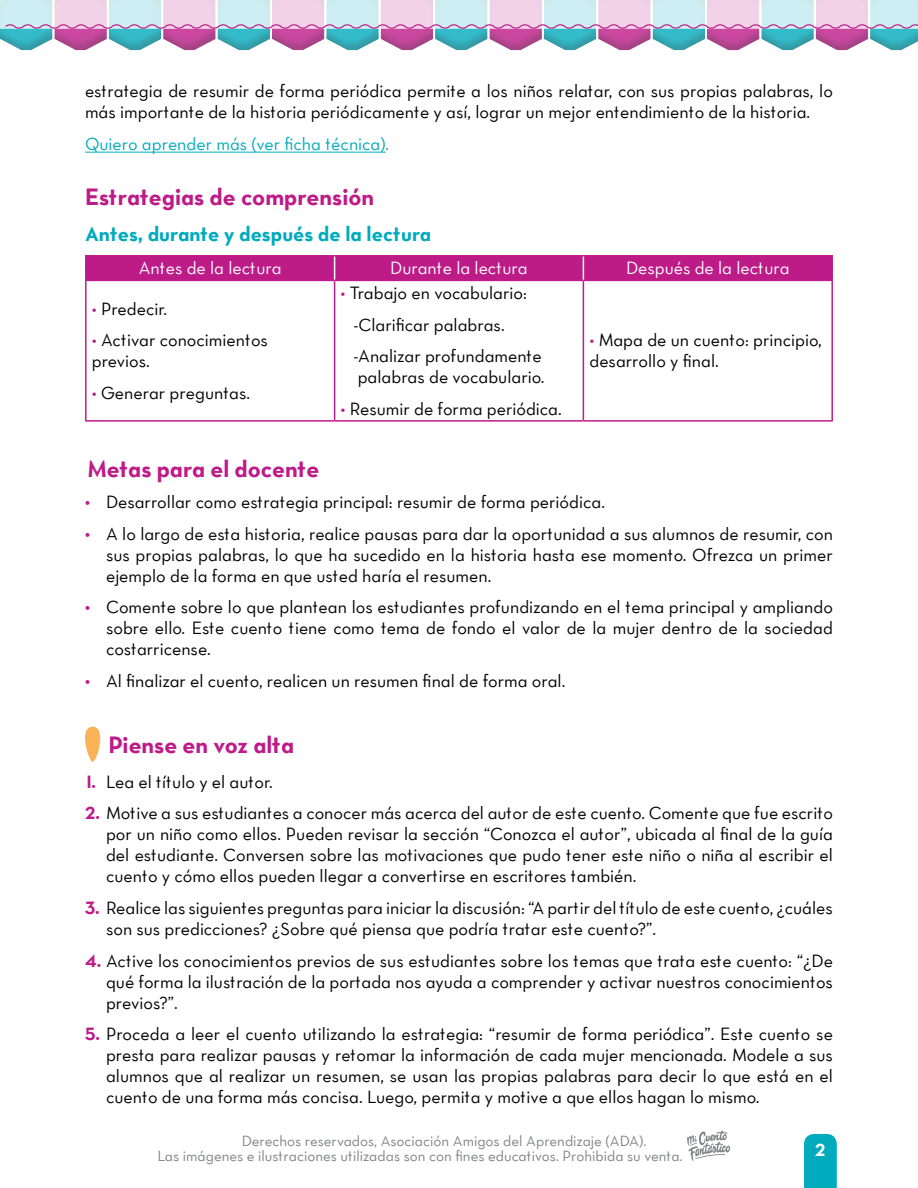
<style>
.page{position:relative;width:918px;height:1188px;background:#fff}
.page>*{position:absolute;margin:0;border:0;box-sizing:border-box;transform-origin:0 0}
.t1{font:700 24px "LPT Neutra";color:#bd1b88}
.t2{font:700 21px "LPT Neutra";color:#00abbd}
.t3{font:500 18px/21px "LPT Neutra";color:#000;text-align:justify}
.t4{font:500 18px "LPT Neutra";color:#fff}
.t5{font:500 18px "LPT Neutra";color:#00abbd}
.t6{font:700 18px "LPT Neutra";color:#fff}
.t7{font:500 15px/15px "LPT Neutra";color:#808285}
.s1{color:#bd1b88}
.s2{font-weight:700;color:#bd1b88}
</style>
<div class="page">
<svg style="left:0;top:0;width:918px;height:50px;background:#bfbfd6"></svg>
<hr style="left:85px;top:255px;width:250px;height:2px;background:#bd1b88">
<hr style="left:85px;top:257px;width:2px;height:23px;background:#bd1b88">
<hr style="left:335px;top:255px;width:248px;height:2px;background:#bd1b88">
<hr style="left:583px;top:255px;width:250px;height:2px;background:#bd1b88">
<hr style="left:831px;top:257px;width:2px;height:23px;background:#bd1b88">
<hr style="left:85px;top:280px;width:250px;height:1px;background:#bd1b88">
<hr style="left:85px;top:281px;width:2px;height:139px;background:#bd1b88">
<hr style="left:335px;top:280px;width:248px;height:1px;background:#bd1b88">
<hr style="left:334px;top:281px;width:1px;height:139px;background:#bd1b88">
<hr style="left:583px;top:280px;width:250px;height:1px;background:#bd1b88">
<hr style="left:583px;top:281px;width:1px;height:139px;background:#bd1b88">
<hr style="left:831px;top:281px;width:2px;height:139px;background:#bd1b88">
<hr style="left:85px;top:420px;width:250px;height:2px;background:#bd1b88">
<hr style="left:335px;top:420px;width:248px;height:2px;background:#bd1b88">
<hr style="left:583px;top:420px;width:250px;height:2px;background:#bd1b88">
<div style="left:87px;top:256px;width:744px;height:24px;background:#bd1b88"></div>
<hr style="left:85px;top:152px;width:301px;height:1px;background:#00abbd">
<svg style="left:85px;top:726px;width:16px;height:36px"></svg>
<svg style="left:804px;top:1134px;width:33px;height:54px;background:#07adbe"></svg>
<svg style="left:687px;top:1130px;width:44px;height:31px"></svg>
<p class="t3" style="left:85px;top:80px;width:749px">estrategia de resumir de forma periódica permite a los niños relatar, con sus propias palabras, lo más importante de la historia periódicamente y así, lograr un mejor entendimiento de la historia.</p>
<p class="t5" style="left:85px;top:133px;width:306px">Quiero aprender más (ver ficha técnica).</p>
<h1 class="t1" style="left:85px;top:182px;width:291px">Estrategias de comprensión</h1>
<p class="t2" style="left:85px;top:220px;width:348px">Antes, durante y después de la lectura</p>
<p class="t4" style="left:139px;top:257px;width:144px">Antes de la lectura</p>
<p class="t4" style="left:390px;top:257px;width:139px">Durante la lectura</p>
<p class="t4" style="left:626px;top:257px;width:165px">Después de la lectura</p>
<p class="t3" style="left:92px;top:298px;width:77px"><span class="s1">•</span> Predecir.</p>
<p class="t3" style="left:92px;top:329px;width:178px"><span class="s1">•</span> Activar conocimientos previos.</p>
<p class="t3" style="left:92px;top:382px;width:160px"><span class="s1">•</span> Generar preguntas.</p>
<p class="t3" style="left:353px;top:277px;width:190px;line-height:31.7px;text-align:left;text-indent:-13px"><span class="s1">•</span> Trabajo en vocabulario: -Clarificar palabras. -Analizar profundamente</p>
<p class="t3" style="left:358px;top:366px;width:188px">palabras de vocabulario.</p>
<p class="t3" style="left:341px;top:398px;width:223px"><span class="s1">•</span> Resumir de forma periódica.</p>
<p class="t3" style="left:589px;top:329px;width:234px"><span class="s1">•</span> Mapa de un cuento: principio, desarrollo y final.</p>
<h1 class="t1" style="left:87px;top:454px;width:234px">Metas para el docente</h1>
<p class="t3" style="left:85px;top:491px;width:521px"><span class="s2">•</span> Desarrollar como estrategia principal: resumir de forma periódica.</p>
<p class="t3" style="left:106px;top:523px;width:728px;text-indent:-21px"><span class="s2">•</span> A lo largo de esta historia, realice pausas para dar la oportunidad a sus alumnos de resumir, con sus propias palabras, lo que ha sucedido en la historia hasta ese momento. Ofrezca un primer ejemplo de la forma en que usted haría el resumen.</p>
<p class="t3" style="left:106px;top:596px;width:728px;text-indent:-21px"><span class="s2">•</span> Comente sobre lo que plantean los estudiantes profundizando en el tema principal y ampliando sobre ello. Este cuento tiene como tema de fondo el valor de la mujer dentro de la sociedad costarricense.</p>
<p class="t3" style="left:85px;top:670px;width:482px"><span class="s2">•</span> Al finalizar el cuento, realicen un resumen final de forma oral.</p>
<h1 class="t1" style="left:108px;top:729px;width:187px">Piense en voz alta</h1>
<p class="t3" style="left:85px;top:771px;width:189px"><span class="s2">1.</span> Lea el título y el autor.</p>
<p class="t3" style="left:106px;top:803px;width:728px;text-indent:-21px"><span class="s2">2.</span> Motive a sus estudiantes a conocer más acerca del autor de este cuento. Comente que fue escrito por un niño como ellos. Pueden revisar la sección “Conozca el autor”, ubicada al final de la guía del estudiante. Conversen sobre las motivaciones que pudo tener este niño o niña al escribir el cuento y cómo ellos pueden llegar a convertirse en escritores también.</p>
<p class="t3" style="left:106px;top:897px;width:728px;text-indent:-21px"><span class="s2">3.</span> Realice las siguientes preguntas para iniciar la discusión: “A partir del título de este cuento, ¿cuáles son sus predicciones? ¿Sobre qué piensa que podría tratar este cuento?”.</p>
<p class="t3" style="left:106px;top:950px;width:728px;text-indent:-21px"><span class="s2">4.</span> Active los conocimientos previos de sus estudiantes sobre los temas que trata este cuento: “¿De qué forma la ilustración de la portada nos ayuda a comprender y activar nuestros conocimientos previos?”.</p>
<p class="t3" style="left:106px;top:1023px;width:728px;text-indent:-21px"><span class="s2">5.</span> Proceda a leer el cuento utilizando la estrategia: “resumir de forma periódica”. Este cuento se presta para realizar pausas y retomar la información de cada mujer mencionada. Modele a sus alumnos que al realizar un resumen, se usan las propias palabras para decir lo que está en el cuento de una forma más concisa. Luego, permita y motive a que ellos hagan lo mismo.</p>
<p class="t7" style="left:157px;top:1133px;width:527px;text-indent:84px">Derechos reservados, Asociación Amigos del Aprendizaje (ADA).<br>Las imágenes e ilustraciones utilizadas son con fines educativos. Prohibida su venta.</p>
<p class="t6" style="left:815px;top:1138px;width:12px">2</p>
</div>
